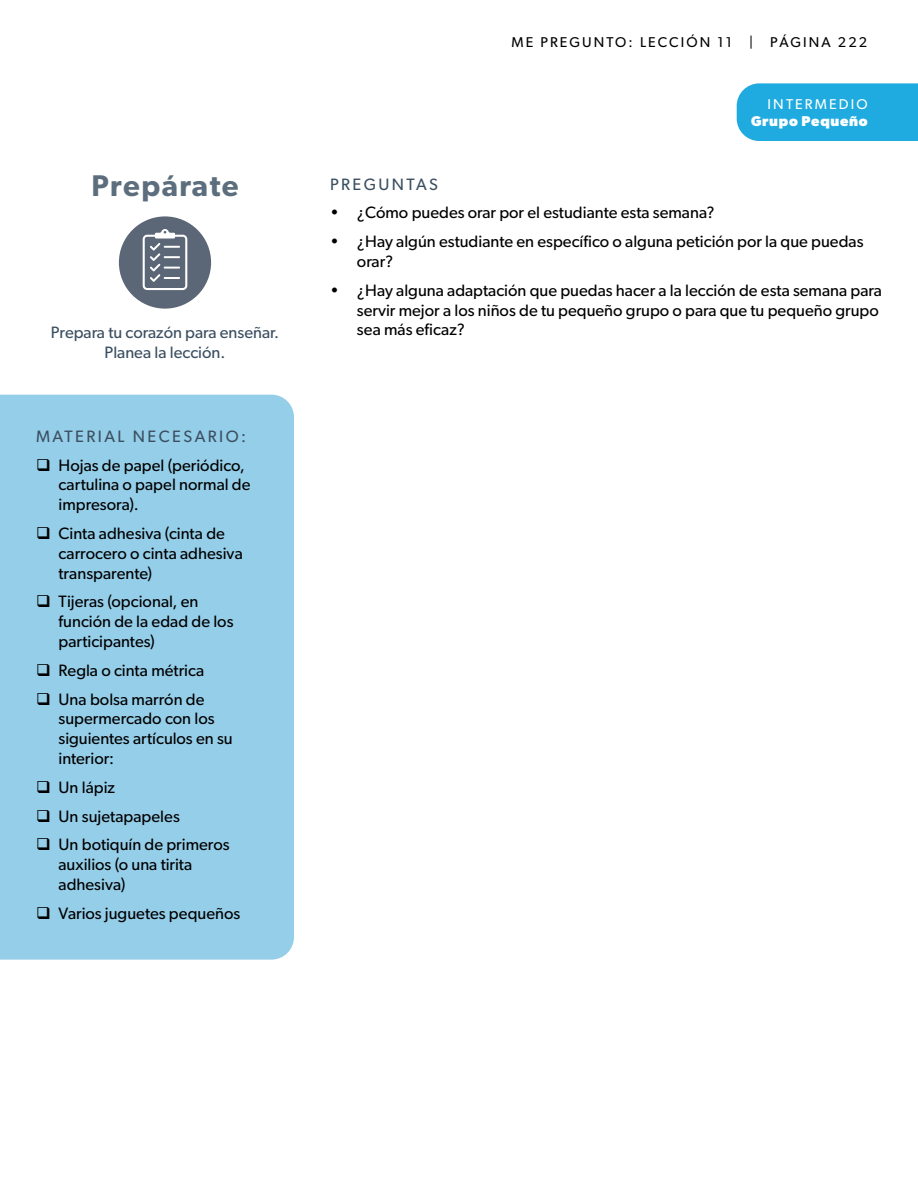
<style>
.page{position:relative;width:918px;height:1188px;background:#fff}
.page>*{position:absolute;margin:0;border:0;box-sizing:border-box;transform-origin:0 0}
.t1{font:600 30px "Gibson";letter-spacing:.05em;color:#5c6e7d}
.t2{font:16.5px/19.8px "Gibson";color:#000}
.t3{font:16.5px/19.8px "Gibson";color:#3b4f61;text-align:center}
.t4{font:16.5px "Gibson";letter-spacing:.15em;color:#3b4f61}
.t5{font:14.25px "Gibson";letter-spacing:.15em;color:#000}
.t6{font:700 14.25px "Gibson";letter-spacing:.05em;color:#fff}
.t7{font:14.25px "Gibson";letter-spacing:.15em;color:#fff}
</style>
<div class="page">
<div style="left:737px;top:83px;width:181px;height:58px;background:#1fabdf"></div>
<div style="left:119px;top:216px;width:92px;height:93px;background:#5b6676;border-radius:50%"></div>
<svg style="left:143px;top:229px;width:44px;height:61px"></svg>
<div style="left:0;top:395px;width:294px;height:565px;background:#95cee9"></div>
<p class="t5" style="left:511px;top:34px;width:357px">ME PREGUNTO: LECCIÓN 11 | PÁGINA 222</p>
<p class="t7" style="left:768px;top:96px;width:102px">INTERMEDIO</p>
<p class="t6" style="left:751px;top:113px;width:118px">Grupo Pequeño</p>
<h1 class="t1" style="left:91px;top:168px;width:149px">Prepárate</h1>
<p class="t4" style="left:330px;top:174px;width:109px">PREGUNTAS</p>
<p class="t2" style="left:330px;top:203px;width:386px">• ¿Cómo puedes orar por el estudiante esta semana?</p>
<p class="t2" style="left:357px;top:231px;width:508px;text-indent:-27px">• ¿Hay algún estudiante en específico o alguna petición por la que puedas orar?</p>
<p class="t2" style="left:357px;top:280px;width:526px;text-indent:-27px">• ¿Hay alguna adaptación que puedas hacer a la lección de esta semana para servir mejor a los niños de tu pequeño grupo o para que tu pequeño grupo sea más eficaz?</p>
<p class="t3" style="left:51px;top:323px;width:230px">Prepara tu corazón para enseñar.<br>Planea la lección.</p>
<p class="t4" style="left:36px;top:426px;width:212px">MATERIAL NECESARIO:</p>
<p class="t2" style="left:59px;top:455px;width:194px;text-indent:-23px">❑ Hojas de papel (periódico, cartulina o papel normal de impresora).</p>
<p class="t2" style="left:59px;top:523px;width:186px;text-indent:-23px">❑ Cinta adhesiva (cinta de carrocero o cinta adhesiva transparente)</p>
<p class="t2" style="left:59px;top:592px;width:176px;text-indent:-23px">❑ Tijeras (opcional, en función de la edad de los participantes)</p>
<p class="t2" style="left:36px;top:660px;width:170px">❑ Regla o cinta métrica</p>
<p class="t2" style="left:59px;top:689px;width:176px;text-indent:-23px">❑ Una bolsa marrón de supermercado con los siguientes artículos en su interior:</p>
<p class="t2" style="left:36px;top:777px;width:80px">❑ Un lápiz</p>
<p class="t2" style="left:36px;top:806px;width:145px">❑ Un sujetapapeles</p>
<p class="t2" style="left:59px;top:835px;width:173px;text-indent:-23px">❑ Un botiquín de primeros auxilios (o una tirita adhesiva)</p>
<p class="t2" style="left:36px;top:903px;width:206px">❑ Varios juguetes pequeños</p>
</div>
